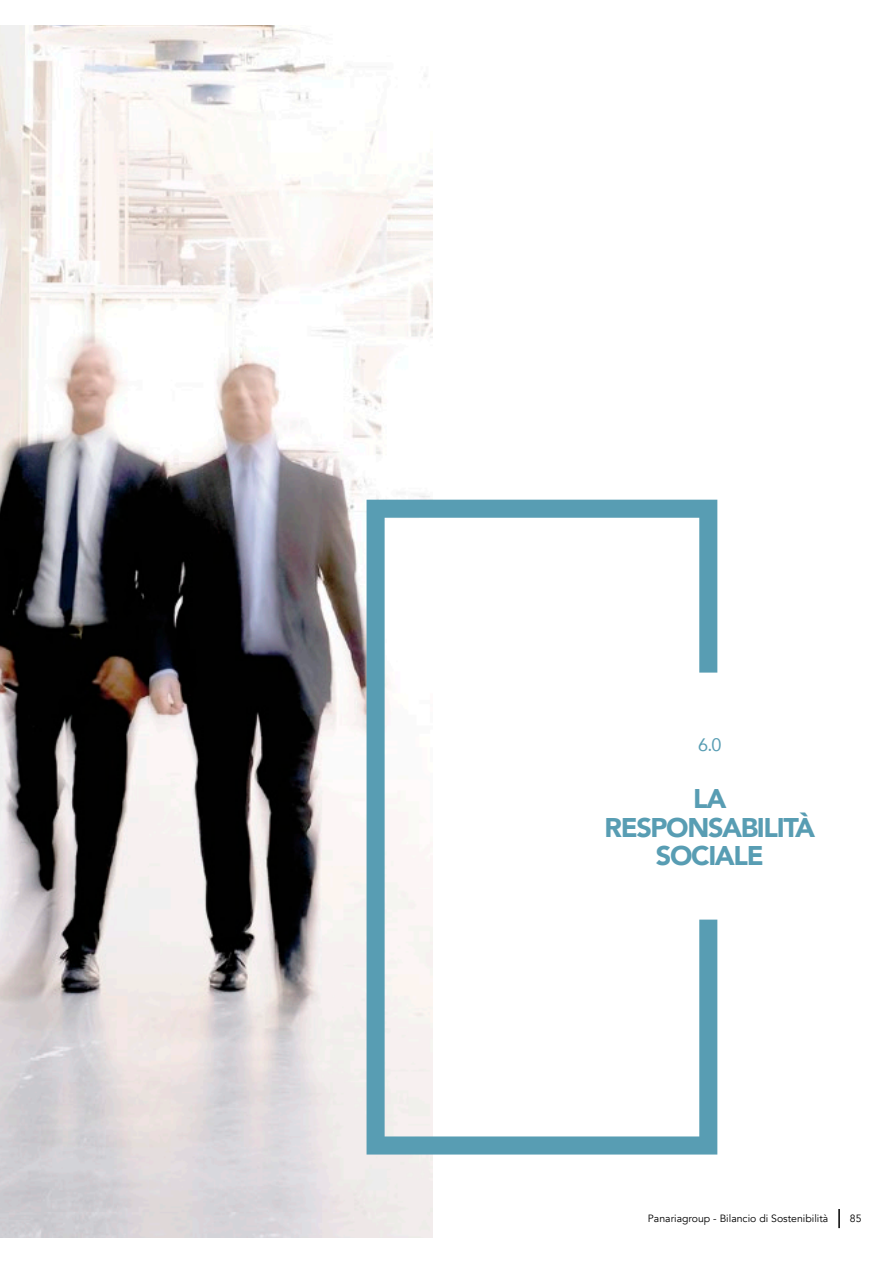
<style>
.page{position:relative;width:893px;height:1263px;background:#fff}
.page>*{position:absolute;margin:0;border:0;box-sizing:border-box;transform-origin:0 0}
.t1{font:900 27px/28.5px "Avenir";letter-spacing:-.05em;color:#589db3;text-align:center}
.t2{font:18px "Avenir";color:#589db3}
.t3{font:10.5px "Avenir";color:#000}
</style>
<div class="page">
<svg style="left:838px;top:1209px;width:2px;height:19px"></svg>
<img style="left:0;top:26px;width:432px;height:1211px">
<svg style="left:367px;top:500px;width:350px;height:654px"></svg>
<h2 class="t2" style="left:698px;top:731px;width:25px">6.0</h2>
<h1 class="t1" style="left:605px;top:784px;width:212px">LA<br>RESPONSABILITÀ<br>SOCIALE</h1>
<p class="t3" style="left:648px;top:1212px;width:182px">Panariagroup - Bilancio di Sostenibilità</p>
<p class="t3" style="left:850px;top:1212px;width:13px">85</p>
</div>
